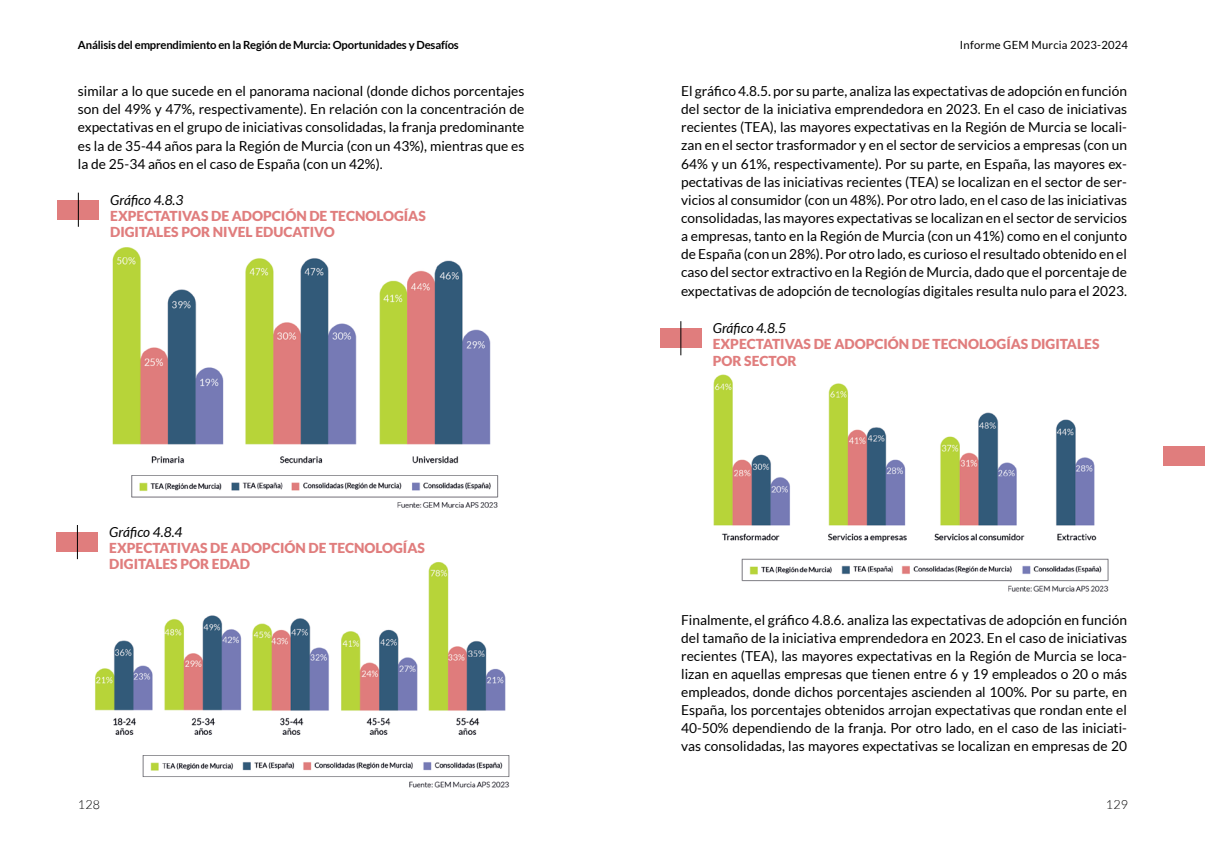
<style>
.page{position:relative;width:1205px;height:851px;background:#fff}
.page>*{position:absolute;margin:0;border:0;box-sizing:border-box;transform-origin:0 0}
.t1{font:13.75px/18.1px "Lato";color:#000;text-align:justify}
.t2{font:900 13.75px/16.2px "Lato";color:#e07d7d}
.t3{font:italic 13.75px "Lato";color:#000}
.t4{font:300 12.5px "Lato";letter-spacing:.02em;color:#000}
.t5{font:700 11.25px "Lato";letter-spacing:-.015em;color:#000}
.t6{font:11.25px "Lato";letter-spacing:.02em;color:#000}
</style>
<div class="page">
<div style="left:1163px;top:446px;width:42px;height:19px;background:#e07d7d"></div>
<div style="left:58px;top:200px;width:41px;height:19px;background:#e07d7d"></div>
<div style="left:57px;top:532px;width:41px;height:19px;background:#e07d7d"></div>
<div style="left:660px;top:329px;width:41px;height:19px;background:#e07d7d"></div>
<hr style="left:78px;top:193px;width:1px;height:34px;background:#000">
<hr style="left:77px;top:525px;width:1px;height:34px;background:#000">
<hr style="left:680px;top:321px;width:1px;height:34px;background:#000">
<img style="left:112px;top:247px;width:387px;height:261px">
<img style="left:95px;top:562px;width:415px;height:226px">
<img style="left:713px;top:374px;width:396px;height:218px">
<p class="t5" style="left:78px;top:38px;width:382px">Análisis del emprendimiento en la Región de Murcia: Oportunidades y Desafíos</p>
<p class="t6" style="left:960px;top:39px;width:170px">Informe GEM Murcia 2023-2024</p>
<p class="t1" style="left:78px;top:82px;width:448px">similar a lo que sucede en el panorama nacional (donde dichos porcentajes son del 49% y 47%, respectivamente). En relación con la concentración de expectativas en el grupo de iniciativas consolidadas, la franja predominante es la de 35-44 años para la Región de Murcia (con un 43%), mientras que es la de 25-34 años en el caso de España (con un 42%).</p>
<p class="t3" style="left:110px;top:192px;width:75px">Gráfico 4.8.3</p>
<p class="t2" style="left:110px;top:207px;width:317px">EXPECTATIVAS DE ADOPCIÓN DE TECNOLOGÍAS<br>DIGITALES POR NIVEL EDUCATIVO</p>
<p class="t3" style="left:109px;top:524px;width:75px">Gráfico 4.8.4</p>
<p class="t2" style="left:109px;top:539px;width:317px">EXPECTATIVAS DE ADOPCIÓN DE TECNOLOGÍAS<br>DIGITALES POR EDAD</p>
<p class="t1" style="left:681px;top:82px;width:447px">El gráfico 4.8.5. por su parte, analiza las expectativas de adopción en función del sector de la iniciativa emprendedora en 2023. En el caso de iniciativas recientes (TEA), las mayores expectativas en la Región de Murcia se locali&shy;zan en el sector trasformador y en el sector de servicios a empresas (con un 64% y un 61%, respectivamente). Por su parte, en España, las mayores ex&shy;pectativas de las iniciativas recientes (TEA) se localizan en el sector de ser&shy;vicios al consumidor (con un 48%). Por otro lado, en el caso de las iniciativas consolidadas, las mayores expectativas se localizan en el sector de servicios a empresas, tanto en la Región de Murcia (con un 41%) como en el conjunto de España (con un 28%). Por otro lado, es curioso el resultado obtenido en el caso del sector extractivo en la Región de Murcia, dado que el porcentaje de expectativas de adopción de tecnologías digitales resulta nulo para el 2023.</p>
<p class="t3" style="left:713px;top:320px;width:75px">Gráfico 4.8.5</p>
<p class="t2" style="left:713px;top:336px;width:388px">EXPECTATIVAS DE ADOPCIÓN DE TECNOLOGÍAS DIGITALES<br>POR SECTOR</p>
<p class="t1" style="left:681px;top:610px;width:447px">Finalmente, el gráfico 4.8.6. analiza las expectativas de adopción en función del tamaño de la iniciativa emprendedora en 2023. En el caso de iniciativas recientes (TEA), las mayores expectativas en la Región de Murcia se loca&shy;lizan en aquellas empresas que tienen entre 6 y 19 empleados o 20 o más empleados, donde dichos porcentajes ascienden al 100%. Por su parte, en España, los porcentajes obtenidos arrojan expectativas que rondan ente el 40-50% dependiendo de la franja. Por otro lado, en el caso de las iniciati&shy;vas consolidadas, las mayores expectativas se localizan en empresas de 20</p>
<p class="t4" style="left:78px;top:797px;width:24px">128</p>
<p class="t4" style="left:1106px;top:797px;width:24px">129</p>
</div>
